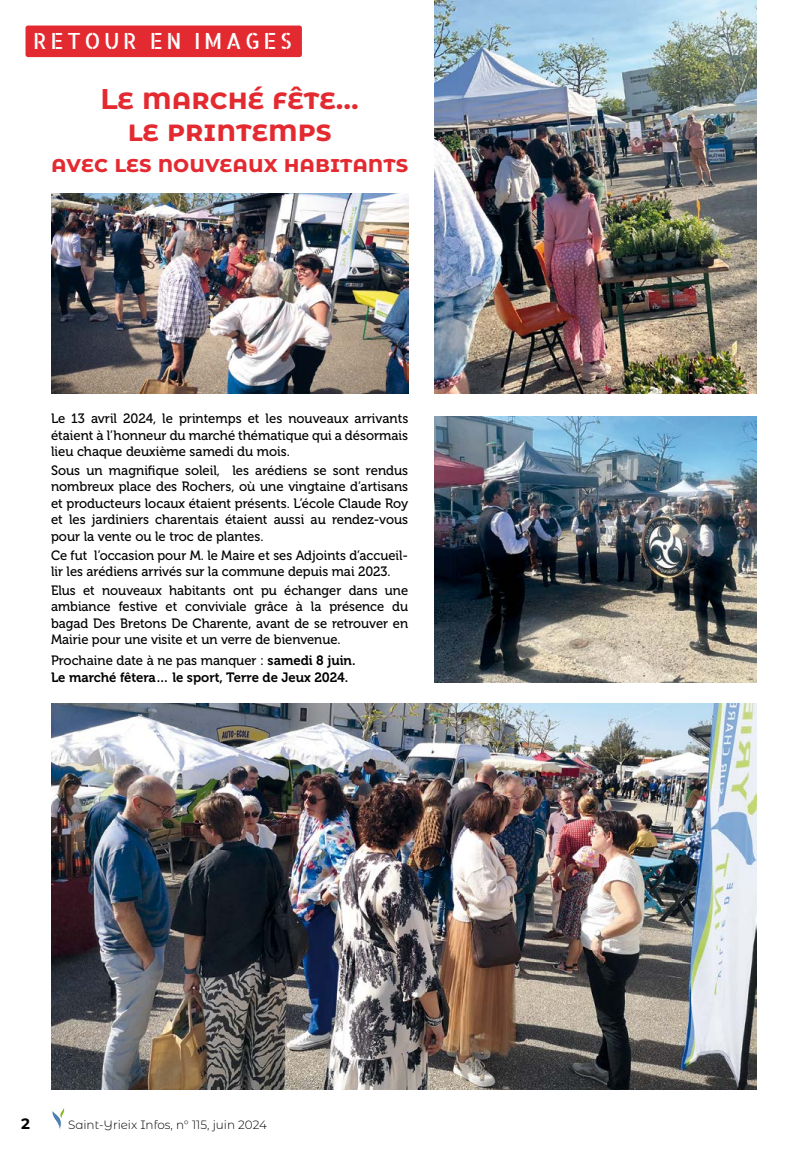
<style>
.page{position:relative;width:808px;height:1149px;background:#fff}
.page>*{position:absolute;margin:0;border:0;box-sizing:border-box;transform-origin:0 0}
.t1{font:700 28.5px/31.5px "Montserrat Alternates";color:#e42a31;text-align:center}
.t2{font:700 22.5px "Montserrat Alternates";color:#e42a31}
.t3{font:22.2px "Allerta Stencil";letter-spacing:.16em;color:#fff}
.t4{font:700 15px "Montserrat Alternates";color:#000}
.t5{font:13.5px/16.5px "Museo 500";color:#000;text-align:justify}
.t6{font:13.5px/16.5px "Museo 500";color:#000;scale:.96 1}
.t7{font:13.5px "Museo 700";color:#000}
.t8{font:300 12px "Montserrat Alternates";color:#000}
.s1{font-family:"Museo 700"}
</style>
<div class="page">
<img style="left:434px;top:416px;width:323px;height:266px">
<img style="left:51px;top:194px;width:357px;height:199px">
<img style="left:434px;top:0;width:323px;height:393px">
<img style="left:51px;top:703px;width:706px;height:385px">
<div style="left:26px;top:26px;width:276px;height:31px;background:#e42a31;border-radius:3px"></div>
<svg style="left:52px;top:1108px;width:13px;height:21px"></svg>
<h3 class="t3" style="left:33px;top:26px;width:260px">RETOUR EN IMAGES</h3>
<h1 class="t1" style="left:100px;top:82px;width:260px">Le marché fête... le printemps</h1>
<h2 class="t2" style="left:51px;top:148px;width:359px">avec les nouveaux habitants</h2>
<p class="t5" style="left:51px;top:410px;width:359px">Le 13 avril 2024, le printemps et les nouveaux arrivants étaient à l’honneur du marché thématique qui a désormais lieu chaque deuxième samedi du mois.</p>
<p class="t5" style="left:51px;top:462px;width:359px">Sous un magnifique soleil, les arédiens se sont rendus nombreux place des Rochers, où une vingtaine d’artisans et producteurs locaux étaient présents. L’école Claude Roy et les jardiniers charentais étaient aussi au rendez-vous pour la vente ou le troc de plantes.</p>
<p class="t6" style="left:51px;top:547px;width:374px">Ce fut l’occasion pour M. le Maire et ses Adjoints d’accueil&shy;lir les arédiens arrivés sur la commune depuis mai 2023.</p>
<p class="t6" style="left:51px;top:582px;width:374px;text-align:justify">Elus et nouveaux habitants ont pu échanger dans une ambiance festive et conviviale grâce à la présence du bagad Des Bretons De Charente, avant de se retrouver en Mairie pour une visite et un verre de bienvenue.</p>
<p class="t5" style="left:51px;top:652px;width:306px">Prochaine date à ne pas manquer : <span class="s1">samedi 8 juin.</span></p>
<p class="t7" style="left:51px;top:669px;width:299px">Le marché fêtera… le sport, Terre de Jeux 2024.</p>
<p class="t4" style="left:21px;top:1112px;width:10px">2</p>
<p class="t8" style="left:68px;top:1116px;width:200px">Saint-Yrieix Infos, n° 115, juin 2024</p>
</div>
